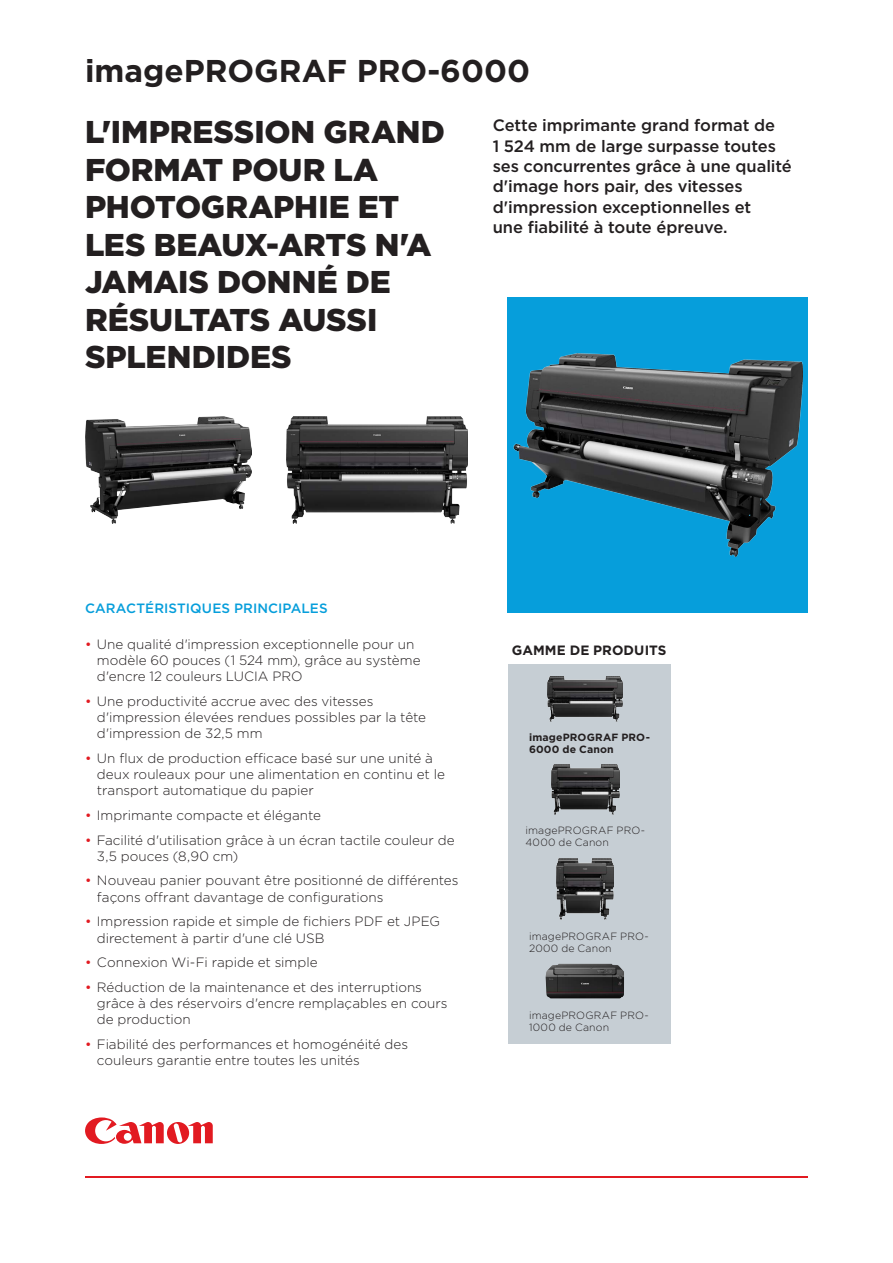
<style>
.page{position:relative;width:893px;height:1263px;background:#fff}
.page>*{position:absolute;margin:0;border:0;box-sizing:border-box;transform-origin:0 0}
.COVER_HEADER_LARGE{font:900 31.5px/37.5px "Gotham";letter-spacing:-.005em;color:#231f20}
.t1{font:700 31.5px "Gotham";color:#231f20}
.INTRO{font:500 16.5px/20.4px "Gotham";letter-spacing:-.005em;color:#231f20}
.t2{font:300 13.5px/16.2px "Gotham";color:#231f20}
.t3{font:500 13.5px "Gotham";letter-spacing:.005em;color:#069edb}
.SUBHEAD{font:700 13.5px "Gotham";letter-spacing:.005em;color:#231f20}
.BODY{font:300 10.5px/12px "Gotham";letter-spacing:.015em;color:#231f20}
.BODY-2{font:700 10.5px/12px "Gotham";letter-spacing:.015em;color:#231f20}
.s1{font-weight:400;color:#e21a21}
</style>
<div class="page">
<svg style="left:85px;top:1117px;width:128px;height:27px"></svg>
<hr style="left:85px;top:1176px;width:723px;height:2px;background:#e21a21">
<div style="left:508px;top:297px;width:300px;height:316px;background:#069edb"></div>
<img style="left:514px;top:354px;width:288px;height:202px">
<img style="left:287px;top:416px;width:181px;height:108px">
<img style="left:85px;top:416px;width:166px;height:108px">
<div style="left:508px;top:665px;width:163px;height:379px;background:#c6ced4"></div>
<img style="left:548px;top:677px;width:75px;height:44px">
<img style="left:551px;top:764px;width:68px;height:51px">
<img style="left:557px;top:858px;width:57px;height:62px">
<img style="left:546px;top:964px;width:78px;height:34px">
<p class="t1" style="left:85px;top:50px;width:447px">imagePROGRAF PRO-6000</p>
<p class="COVER_HEADER_LARGE" style="left:85px;top:113px;width:361px">L'IMPRESSION GRAND<br>FORMAT POUR LA<br>PHOTOGRAPHIE ET<br>LES BEAUX-ARTS N'A<br>JAMAIS DONNÉ DE<br>RÉSULTATS AUSSI<br>SPLENDIDES</p>
<p class="INTRO" style="left:493px;top:115px;width:301px">Cette imprimante grand format de<br>1 524 mm de large surpasse toutes ses concurrentes grâce à une qualité d'image hors pair, des vitesses d'impression exceptionnelles et<br>une fiabilité à toute épreuve.</p>
<p class="t3" style="left:85px;top:599px;width:244px">CARACTÉRISTIQUES PRINCIPALES</p>
<p class="t2" style="left:97px;top:635px;width:325px;text-indent:-12px"><span class="s1">•</span> Une qualité d'impression exceptionnelle pour un modèle 60 pouces (1 524 mm), grâce au système d'encre 12 couleurs LUCIA PRO</p>
<p class="t2" style="left:97px;top:692px;width:331px;text-indent:-12px"><span class="s1">•</span> Une productivité accrue avec des vitesses d'impression élevées rendues possibles par la tête d'impression de 32,5 mm</p>
<p class="t2" style="left:97px;top:749px;width:350px;text-indent:-12px"><span class="s1">•</span> Un flux de production efficace basé sur une unité à deux rouleaux pour une alimentation en continu et le transport automatique du papier</p>
<p class="t2" style="left:85px;top:807px;width:237px"><span class="s1">•</span> Imprimante compacte et élégante</p>
<p class="t2" style="left:97px;top:831px;width:359px;text-indent:-12px"><span class="s1">•</span> Facilité d'utilisation grâce à un écran tactile couleur de<br>3,5 pouces (8,90 cm)</p>
<p class="t2" style="left:97px;top:872px;width:363px;text-indent:-12px"><span class="s1">•</span> Nouveau panier pouvant être positionné de différentes façons offrant davantage de configurations</p>
<p class="t2" style="left:97px;top:913px;width:345px;text-indent:-12px"><span class="s1">•</span> Impression rapide et simple de fichiers PDF et JPEG directement à partir d'une clé USB</p>
<p class="t2" style="left:85px;top:954px;width:234px"><span class="s1">•</span> Connexion Wi-Fi rapide et simple</p>
<p class="t2" style="left:97px;top:979px;width:352px;text-indent:-12px"><span class="s1">•</span> Réduction de la maintenance et des interruptions grâce à des réservoirs d'encre remplaçables en cours de production</p>
<p class="t2" style="left:97px;top:1036px;width:313px;text-indent:-12px"><span class="s1">•</span> Fiabilité des performances et homogénéité des couleurs garantie entre toutes les unités</p>
<p class="SUBHEAD" style="left:512px;top:641px;width:156px">GAMME DE PRODUITS</p>
<p class="BODY-2" style="left:529px;top:731px;width:123px">imagePROGRAF PRO-<br>6000 de Canon</p>
<p class="BODY" style="left:525px;top:824px;width:121px">imagePROGRAF PRO-<br>4000 de Canon</p>
<p class="BODY" style="left:529px;top:929px;width:121px">imagePROGRAF PRO-<br>2000 de Canon</p>
<p class="BODY" style="left:529px;top:1009px;width:121px">imagePROGRAF PRO-<br>1000 de Canon</p>
</div>
